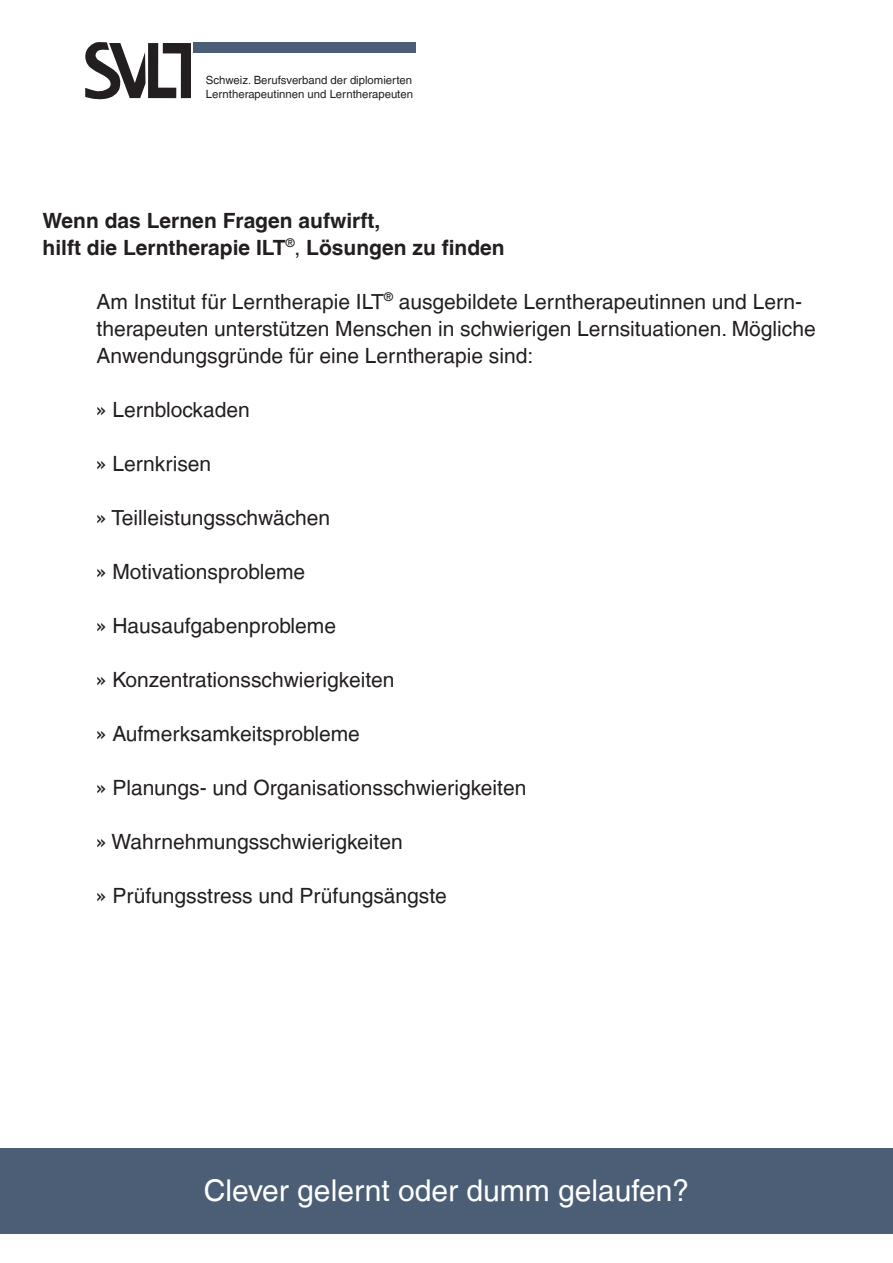
<style>
.page{position:relative;width:893px;height:1263px;background:#fff}
.page>*{position:absolute;margin:0;border:0;box-sizing:border-box;transform-origin:0 0}
.t1{font:30px "Helvetica LT";color:#fff}
.t2{font:21px/27px "Helvetica LT";color:#231f20}
.t3{font:700 21px/27px "Helvetica LT";color:#231f20}
.t4{font:11.4px/13.6px "Helvetica LT";color:#231f20}
.s1{font-weight:400}
.s2{font-family:"DIN Mittelschrift LT"}
</style>
<div class="page">
<div style="left:0;top:1148px;width:893px;height:85px;background:#4c5e76"></div>
<svg style="left:85px;top:43px;width:106px;height:57px"></svg>
<div style="left:193px;top:43px;width:223px;height:10px;background:#4c5e76"></div>
<p class="t4" style="left:206px;top:74px;width:209px">Schweiz. Berufsverband der diplomierten<br>Lerntherapeutinnen und Lerntherapeuten</p>
<p class="t3" style="left:43px;top:206px;width:464px">Wenn das Lernen Fragen aufwirft,<br>hilft die Lerntherapie ILT<sup>®</sup><span class="s1">,</span> Lösungen zu finden</p>
<p class="t2" style="left:96px;top:288px;width:721px">Am Institut für Lerntherapie ILT<sup>®</sup> ausgebildete Lerntherapeutinnen und Lern&shy;therapeuten unterstützen Menschen in schwierigen Lernsituationen. Mögliche<br>Anwendungsgründe für eine Lerntherapie sind:</p>
<p class="t2" style="left:96px;top:396px;width:155px"><span class="s2">»</span> Lernblockaden</p>
<p class="t2" style="left:96px;top:450px;width:116px"><span class="s2">»</span> Lernkrisen</p>
<p class="t2" style="left:96px;top:504px;width:235px"><span class="s2">»</span> Teilleistungsschwächen</p>
<p class="t2" style="left:96px;top:558px;width:210px"><span class="s2">»</span> Motivationsprobleme</p>
<p class="t2" style="left:96px;top:612px;width:241px"><span class="s2">»</span> Hausaufgabenprobleme</p>
<p class="t2" style="left:96px;top:666px;width:300px"><span class="s2">»</span> Konzentrationsschwierigkeiten</p>
<p class="t2" style="left:96px;top:720px;width:265px"><span class="s2">»</span> Aufmerksamkeitsprobleme</p>
<p class="t2" style="left:96px;top:774px;width:431px"><span class="s2">»</span> Planungs- und Organisationsschwierigkeiten</p>
<p class="t2" style="left:96px;top:828px;width:308px"><span class="s2">»</span> Wahrnehmungsschwierigkeiten</p>
<p class="t2" style="left:96px;top:882px;width:352px"><span class="s2">»</span> Prüfungsstress und Prüfungsängste</p>
<p class="t4" style="left:206px;top:293px;width:209px">Lerntherapeutinnen und Lerntherapeuten</p>
<h1 class="t1" style="left:204px;top:1173px;width:487px">Clever gelernt oder dumm gelaufen?</h1>
</div>
